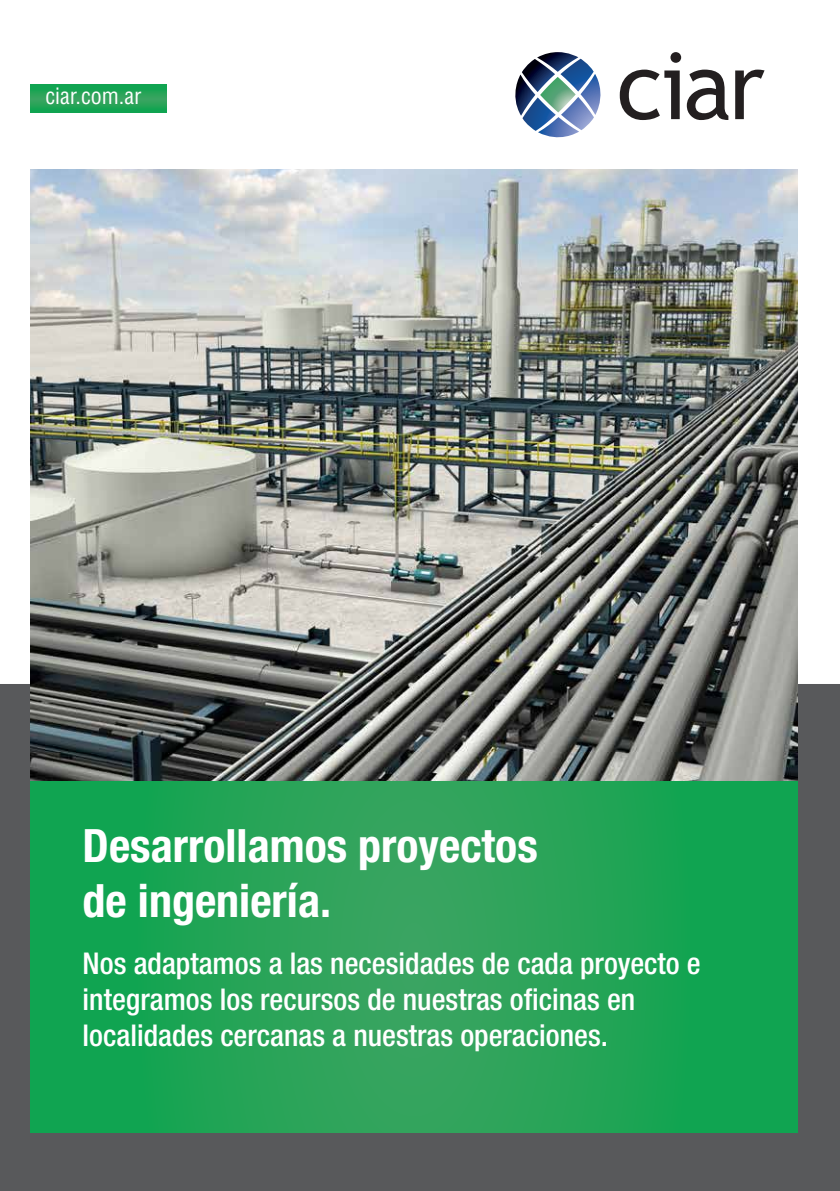
<style>
.page{position:relative;width:840px;height:1191px;background:#fff}
.page>*{position:absolute;margin:0;border:0;box-sizing:border-box;transform-origin:0 0}
.t1{font:700 condensed 46px/55.2px "Helvetica Neue LT Std";color:#fff}
.t2{font:500 condensed 30px/36px "Helvetica Neue LT Std";color:#fff}
.t3{font:condensed 22px "Helvetica LT Std";color:#fff}
</style>
<div class="page">
<div style="left:0;top:684px;width:840px;height:507px;background:#58595b"></div>
<hr style="left:0;top:0;width:1px;height:778px;background:#171c1f">
<img style="left:30px;top:170px;width:767px;height:611px">
<svg style="left:515px;top:52px;width:86px;height:86px"></svg>
<svg style="left:620px;top:52px;width:61px;height:68px"></svg>
<svg style="left:687px;top:70px;width:41px;height:50px"></svg>
<svg style="left:735px;top:70px;width:30px;height:49px"></svg>
<svg style="left:30px;top:781px;width:767px;height:352px;background:#21a456"></svg>
<svg style="left:30px;top:85px;width:137px;height:27px;background:#22a457"></svg>
<p class="t3" style="left:45px;top:82px;width:98px">ciar.com.ar</p>
<h1 class="t1" style="left:83px;top:817px;width:457px">Desarrollamos proyectos de ingeniería.</h1>
<p class="t2" style="left:83px;top:945px;width:620px">Nos adaptamos a las necesidades de cada proyecto e integramos los recursos de nuestras oficinas en localidades cercanas a nuestras operaciones.</p>
</div>
